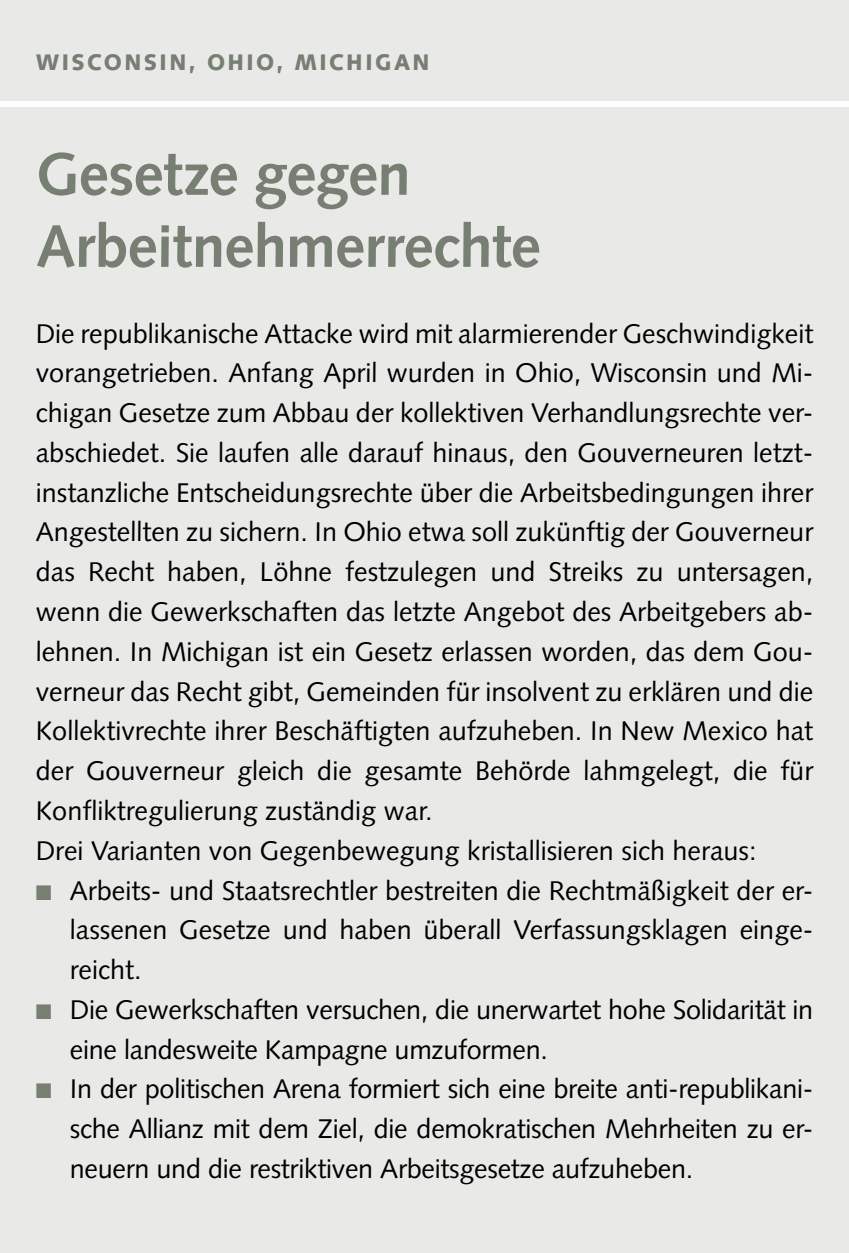
<style>
.page{position:relative;width:849px;height:1253px;background:#fff}
.page>*{position:absolute;margin:0;border:0;box-sizing:border-box;transform-origin:0 0}
.t1{font:700 60px/72px "Syntax LT Pro";letter-spacing:-.015em;color:#777f73}
.t2{font:27px/39.6px "Syntax LT Pro";color:#000}
.t3{font:900 22.5px "Syntax LT Pro";letter-spacing:.11em;color:#777f73}
.s1{color:#777f73}
</style>
<div class="page">
<div style="left:0;top:0;width:848px;height:1252px;background:#e9eae8"></div>
<div style="left:0;top:101px;width:848px;height:6px;background:#fff"></div>
<p class="t3" style="left:36px;top:48px;width:395px">WISCONSIN, OHIO, MICHIGAN</p>
<h1 class="t1" style="left:36px;top:138px;width:506px">Gesetze gegen<br>Arbeitnehmerrechte</h1>
<p class="t2" style="left:36px;top:313px;width:779px">Die republikanische Attacke wird mit alarmierender Geschwindigkeit vorangetrieben. Anfang April wurden in Ohio, Wisconsin und Mi&shy;chigan Gesetze zum Abbau der kollektiven Verhandlungsrechte ver&shy;abschiedet. Sie laufen alle darauf hinaus, den Gouverneuren letzt&shy;instanzliche Entscheidungsrechte über die Arbeitsbedingungen ihrer Angestellten zu sichern. In Ohio etwa soll zukünftig der Gouverneur das Recht haben, Löhne festzulegen und Streiks zu untersagen, wenn die Gewerkschaften das letzte Angebot des Arbeitgebers ab&shy;lehnen. In Michigan ist ein Gesetz erlassen worden, das dem Gou&shy;verneur das Recht gibt, Gemeinden für insolvent zu erklären und die Kollektivrechte ihrer Beschäftigten aufzuheben. In New Mexico hat der Gouverneur gleich die gesamte Behörde lahmgelegt, die für Konfliktregulierung zuständig war.<br>Drei Varianten von Gegenbewegung kristallisieren sich heraus:</p>
<p class="t2" style="left:70px;top:870px;width:745px;text-align:justify;text-indent:-34px"><span class="s1">■</span> Arbeits- und Staatsrechtler bestreiten die Rechtmäßigkeit der er&shy;lassenen Gesetze und haben überall Verfassungsklagen einge&shy;reicht.</p>
<p class="t2" style="left:70px;top:989px;width:744px;text-indent:-34px"><span class="s1">■</span> Die Gewerkschaften versuchen, die unerwartet hohe Solidarität in eine landesweite Kampagne umzuformen.</p>
<p class="t2" style="left:70px;top:1069px;width:745px;text-align:justify;text-indent:-34px"><span class="s1">■</span> In der politischen Arena formiert sich eine breite anti-republikani&shy;sche Allianz mit dem Ziel, die demokratischen Mehrheiten zu er&shy;neuern und die restriktiven Arbeitsgesetze aufzuheben.</p>
</div>
